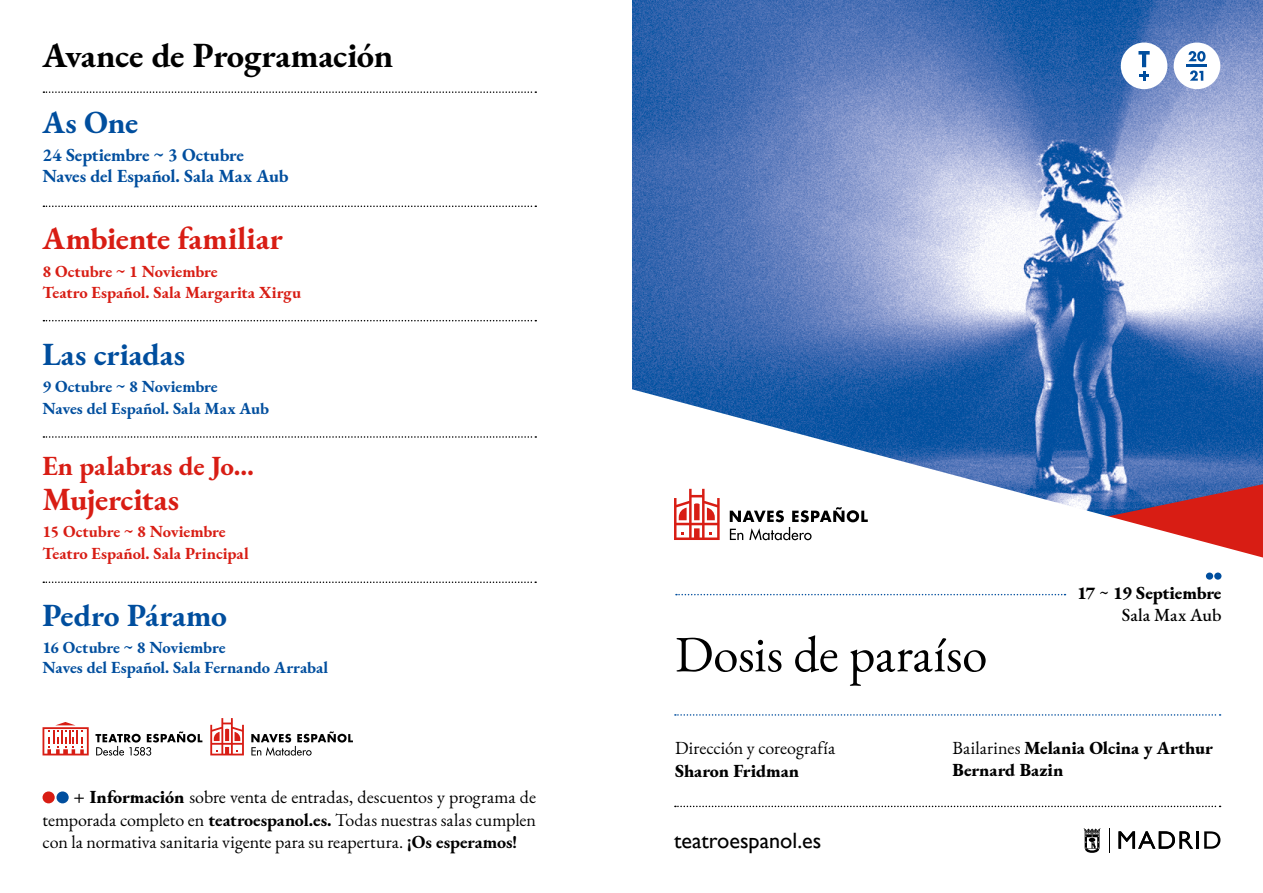
<style>
.page{position:relative;width:1263px;height:893px;background:#fff}
.page>*{position:absolute;margin:0;border:0;box-sizing:border-box;transform-origin:0 0}
.t1{font:51px "EB Garamond";letter-spacing:-.005em;color:#000}
.t2{font:700 34.5px "EB Garamond";letter-spacing:-.01em;color:#000}
.t3{font:700 31.5px "EB Garamond";letter-spacing:-.005em;color:#004e9e}
.t4{font:700 31.5px "EB Garamond";letter-spacing:-.01em;color:#d81d14}
.t5{font:700 27px "EB Garamond";letter-spacing:-.01em;color:#d81d14}
.t6{font:22.2px "Gill Sans";color:#000}
.t7{font:18px/22.5px "EB Garamond";color:#000;text-align:justify}
.t8{font:800 18px/21.6px "EB Garamond";letter-spacing:-.005em;color:#000;text-align:right}
.t9{font:700 18px/21.6px "EB Garamond";letter-spacing:-.01em;color:#004e9e}
.t10{font:700 16.5px/21.6px "EB Garamond";letter-spacing:-.005em;color:#004e9e}
.t11{font:700 16.5px/21.6px "EB Garamond";letter-spacing:-.005em;color:#d81d14}
.s1{font-weight:800}
.s2{font-weight:700}
.s3{font-weight:500}
.s4{font-weight:400}
</style>
<div class="page">
<img style="left:632px;top:0;width:631px;height:365px">
<svg style="left:632px;top:365px;width:631px;height:488px"></svg>
<svg style="left:1109px;top:828px;width:1px;height:24px"></svg>
<svg style="left:1118px;top:831px;width:75px;height:18px"></svg>
<hr style="left:1196px;top:831px;width:3px;height:18px;background:#000">
<svg style="left:1204px;top:831px;width:16px;height:18px"></svg>
<svg style="left:1083px;top:828px;width:18px;height:25px"></svg>
<svg style="left:675px;top:714px;width:545px;height:2px"></svg>
<svg style="left:675px;top:806px;width:545px;height:1px"></svg>
<svg style="left:676px;top:594px;width:389px;height:1px"></svg>
<div style="left:1214px;top:572px;width:7px;height:8px;background:#004e9e;border-radius:50%"></div>
<div style="left:1206px;top:572px;width:7px;height:8px;background:#004e9e;border-radius:50%"></div>
<div style="left:1174px;top:43px;width:46px;height:46px;background:#fff;border-radius:50%"></div>
<div style="left:1121px;top:43px;width:46px;height:46px;background:#fff;border-radius:50%"></div>
<svg style="left:1188px;top:51px;width:17px;height:11px"></svg>
<svg style="left:1190px;top:70px;width:13px;height:11px"></svg>
<hr style="left:1186px;top:64px;width:21px;height:3px;background:#004e9e">
<svg style="left:1138px;top:51px;width:12px;height:30px"></svg>
<svg style="left:43px;top:91px;width:493px;height:2px"></svg>
<svg style="left:43px;top:206px;width:493px;height:1px"></svg>
<svg style="left:43px;top:320px;width:493px;height:1px"></svg>
<svg style="left:43px;top:436px;width:493px;height:2px"></svg>
<svg style="left:674px;top:489px;width:46px;height:51px"></svg>
<svg style="left:730px;top:507px;width:138px;height:33px"></svg>
<svg style="left:43px;top:581px;width:493px;height:2px"></svg>
<div style="left:56px;top:791px;width:13px;height:12px;background:#004e9e;border-radius:50%"></div>
<div style="left:43px;top:791px;width:12px;height:12px;background:#d81d14;border-radius:50%"></div>
<svg style="left:43px;top:722px;width:46px;height:33px"></svg>
<svg style="left:95px;top:731px;width:107px;height:25px"></svg>
<svg style="left:210px;top:718px;width:34px;height:37px"></svg>
<svg style="left:251px;top:731px;width:102px;height:25px"></svg>
<h2 class="t2" style="left:43px;top:33px;width:352px">Avance de Programación</h2>
<h3 class="t3" style="left:43px;top:102px;width:97px">As One</h3>
<p class="t9" style="left:43px;top:144px;width:247px">24 Septiembre <span class="s1">~</span> 3 Octubre<br>Naves del Español. Sala Max Aub</p>
<h3 class="t4" style="left:43px;top:218px;width:242px">Ambiente familiar</h3>
<p class="t11" style="left:43px;top:260px;width:260px">8 Octubre <span class="s1">~</span> 1 Noviembre<br>Teatro Español. Sala Margarita Xirgu</p>
<h3 class="t3" style="left:43px;top:334px;width:144px">Las criadas</h3>
<p class="t10" style="left:43px;top:376px;width:228px">9 Octubre <span class="s1">~</span> 8 Noviembre<br>Naves del Español. Sala Max Aub</p>
<h3 class="t5" style="left:43px;top:449px;width:213px">En palabras de Jo…</h3>
<h3 class="t4" style="left:43px;top:479px;width:138px">Mujercitas</h3>
<p class="t11" style="left:43px;top:521px;width:208px">15 Octubre <span class="s1">~</span> 8 Noviembre<br>Teatro Español. Sala Principal</p>
<h3 class="t3" style="left:43px;top:595px;width:186px">Pedro Páramo</h3>
<p class="t10" style="left:43px;top:638px;width:287px;line-height:19.8px">16 Octubre <span class="s1">~</span> 8 Noviembre<br>Naves del Español. Sala Fernando Arrabal</p>
<p class="t7" style="left:43px;top:786px;width:495px;text-indent:31px"><span class="s1">+ Información</span> sobre venta de entradas, descuentos y programa de temporada completo en <span class="s2">teatroespanol.es.</span> Todas nuestras salas cumplen con la normativa sanitaria vigente para su reapertura. <span class="s2">¡Os esperamos!</span></p>
<h1 class="t1" style="left:675px;top:621px;width:314px">Dosis de paraíso</h1>
<p class="t8" style="left:1077px;top:583px;width:146px">17 <span class="s3">~</span> 19 Septiembre<br><span class="s3">Sala Max Aub</span></p>
<p class="t7" style="left:675px;top:737px;width:161px">Dirección y coreografía</p>
<p class="t8" style="left:675px;top:760px;width:126px">Sharon Fridman</p>
<p class="t6" style="left:674px;top:828px;width:149px">teatroespanol.es</p>
<p class="t8" style="left:952px;top:737px;width:262px;line-height:22.5px;text-align:left"><span class="s4">Bailarines</span> Melania Olcina y Arthur<br>Bernard Bazin</p>
</div>
